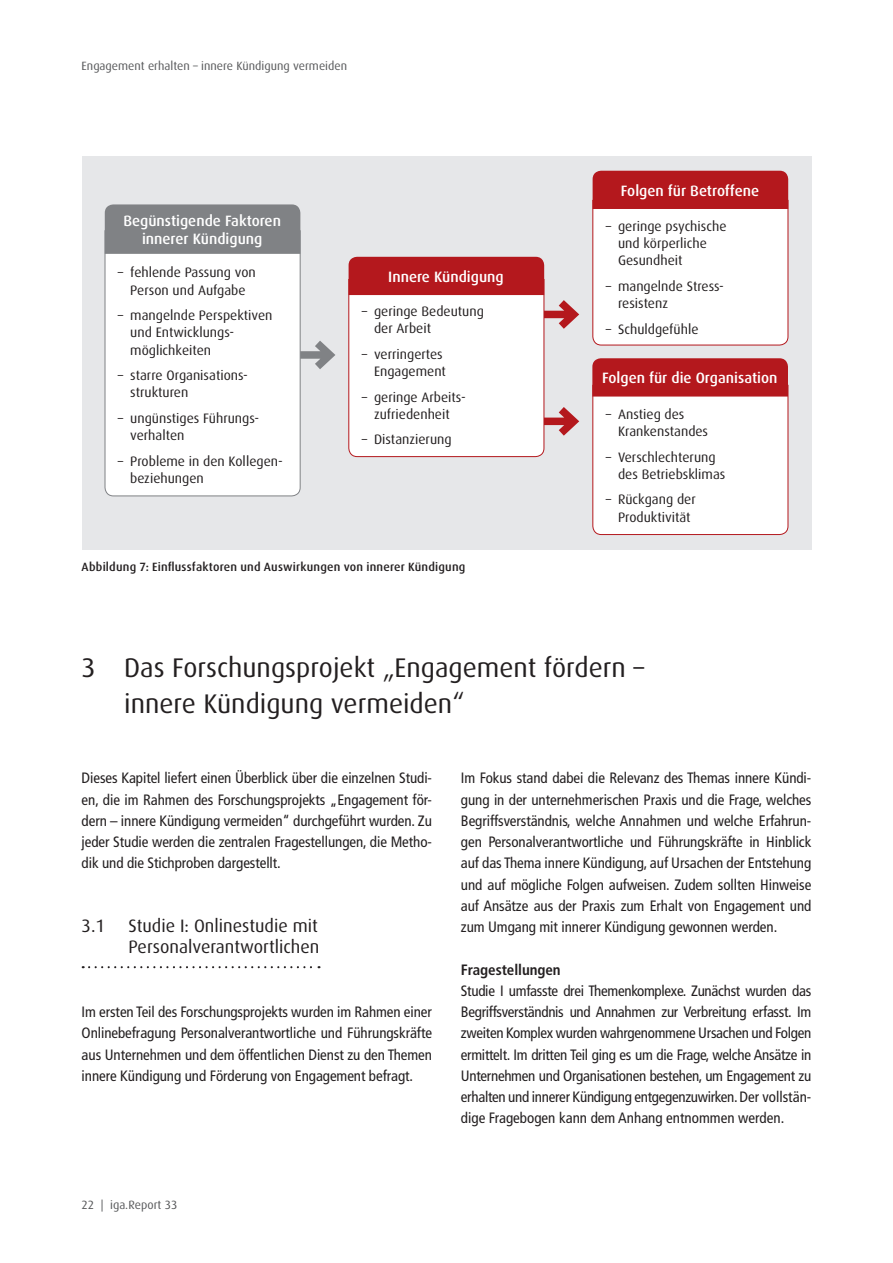
<style>
.page{position:relative;width:893px;height:1263px;background:#fff}
.page>*{position:absolute;margin:0;border:0;box-sizing:border-box;transform-origin:0 0}
.t1{font:27px/36px "Dax";color:#231f20}
.t2{font:18px/21.3px "Dax";color:#231f20}
.t3{font:condensed 15px/21.3px "Frutiger";letter-spacing:-.005em;color:#231f20;text-align:justify}
.t4{font:500 15px/18px "Dax";color:#fff;text-align:center}
.t5{font:700 condensed 15px "Frutiger";letter-spacing:-.005em;color:#231f20}
.t6{font:13.65px/17.2px "Dax";color:#231f20}
.t7{font:500 12px "Dax";letter-spacing:.015em;color:#231f20}
.t8{font:12px "Dax";color:#57585a}
</style>
<div class="page">
<div style="left:82px;top:156px;width:729px;height:393px;background:#e6e7e9"></div>
<svg style="left:83px;top:966px;width:236px;height:2px"></svg>
<svg style="left:301px;top:341px;width:34px;height:28px"></svg>
<div style="left:105px;top:230px;width:196px;height:266px;background:#fff"></div>
<div style="left:105px;top:204px;width:195px;height:50px;background:#808285"></div>
<svg style="left:348px;top:257px;width:231px;height:200px;background:#eccccd"></svg>
<svg style="left:592px;top:171px;width:196px;height:174px;background:#edcacb"></svg>
<svg style="left:592px;top:358px;width:196px;height:177px;background:#edc9ca"></svg>
<p class="t8" style="left:82px;top:59px;width:267px">Engagement erhalten – innere Kündigung vermeiden</p>
<p class="t4" style="left:123px;top:212px;width:159px">Begünstigende Faktoren innerer Kündigung</p>
<p class="t6" style="left:118px;top:264px;width:139px;text-align:center">– fehlende Passung von<br>Person und Aufgabe</p>
<p class="t6" style="left:130px;top:307px;width:144px;text-indent:-12px">– mangelnde Perspektiven und Entwicklungs&shy;möglichkeiten</p>
<p class="t6" style="left:130px;top:367px;width:119px;text-indent:-12px">– starre Organisations&shy;strukturen</p>
<p class="t6" style="left:130px;top:410px;width:130px;text-indent:-12px">– ungünstiges Führungs&shy;verhalten</p>
<p class="t6" style="left:130px;top:452px;width:154px;text-indent:-12px">– Probleme in den Kollegen&shy;beziehungen</p>
<p class="t4" style="left:388px;top:268px;width:117px">Innere Kündigung</p>
<p class="t6" style="left:374px;top:303px;width:111px;text-indent:-12px">– geringe Bedeutung der Arbeit</p>
<p class="t6" style="left:362px;top:346px;width:86px;text-align:right">– verringertes<br>Engagement</p>
<p class="t6" style="left:362px;top:388px;width:105px;text-align:center">– geringe Arbeits&shy;zufriedenheit</p>
<p class="t6" style="left:362px;top:431px;width:91px">– Distanzierung</p>
<p class="t7" style="left:82px;top:560px;width:385px">Abbildung 7: Einflussfaktoren und Auswirkungen von innerer Kündigung</p>
<p class="t4" style="left:621px;top:182px;width:140px">Folgen für Betroffene</p>
<p class="t6" style="left:618px;top:217px;width:110px;text-indent:-12px">– geringe psychische und körperliche<br>Gesundheit</p>
<p class="t6" style="left:618px;top:278px;width:107px;text-indent:-12px">– mangelnde Stress&shy;resistenz</p>
<p class="t6" style="left:606px;top:320px;width:94px">– Schuldgefühle</p>
<p class="t4" style="left:602px;top:369px;width:177px">Folgen für die Organisation</p>
<p class="t6" style="left:618px;top:405px;width:92px;text-indent:-12px">– Anstieg des<br>Krankenstandes</p>
<p class="t6" style="left:618px;top:448px;width:109px;text-indent:-12px">– Verschlechterung des Betriebsklimas</p>
<p class="t6" style="left:606px;top:491px;width:91px;text-align:center">– Rückgang der<br>Produktivität</p>
<h1 class="t1" style="left:124px;top:649px;width:521px;text-indent:-43px">3 Das Forschungsprojekt „Engagement fördern – innere Kündigung vermeiden“</h1>
<p class="t3" style="left:82px;top:767px;width:352px">Dieses Kapitel liefert einen Überblick über die einzelnen Studi&shy;en, die im Rahmen des Forschungsprojekts „Engagement för&shy;dern – innere Kündigung vermeiden“ durchgeführt wurden. Zu jeder Studie werden die zentralen Fragestellungen, die Metho&shy;dik und die Stichproben dargestellt.</p>
<p class="t2" style="left:82px;top:915px;width:25px">3.1</p>
<p class="t2" style="left:128px;top:915px;width:193px">Studie I: Onlinestudie mit<br>Personalverantwortlichen</p>
<p class="t3" style="left:82px;top:1001px;width:352px">Im ersten Teil des Forschungsprojekts wurden im Rahmen einer Onlinebefragung Personalverantwortliche und Führungskräfte aus Unternehmen und dem öffentlichen Dienst zu den Themen innere Kündigung und Förderung von Engagement befragt.</p>
<p class="t8" style="left:82px;top:1198px;width:97px">22 | iga.Report 33</p>
<p class="t3" style="left:461px;top:767px;width:352px">Im Fokus stand dabei die Relevanz des Themas innere Kündi&shy;gung in der unternehmerischen Praxis und die Frage, welches Begriffsverständnis, welche Annahmen und welche Erfahrun&shy;gen Personalverantwortliche und Führungskräfte in Hinblick auf das Thema innere Kündigung, auf Ursachen der Entstehung und auf mögliche Folgen aufweisen. Zudem sollten Hinweise auf Ansätze aus der Praxis zum Erhalt von Engagement und zum Umgang mit innerer Kündigung gewonnen werden.</p>
<p class="t5" style="left:461px;top:960px;width:101px">Fragestellungen</p>
<p class="t3" style="left:461px;top:980px;width:352px">Studie I umfasste drei Themenkomplexe. Zunächst wurden das Begriffsverständnis und Annahmen zur Verbreitung erfasst. Im zweiten Komplex wurden wahrgenommene Ursachen und Folgen ermittelt. Im dritten Teil ging es um die Frage, welche Ansätze in Unternehmen und Organisationen bestehen, um Engagement zu erhalten und innerer Kündigung entgegenzuwirken. Der vollstän&shy;dige Fragebogen kann dem Anhang entnommen werden.</p>
</div>
